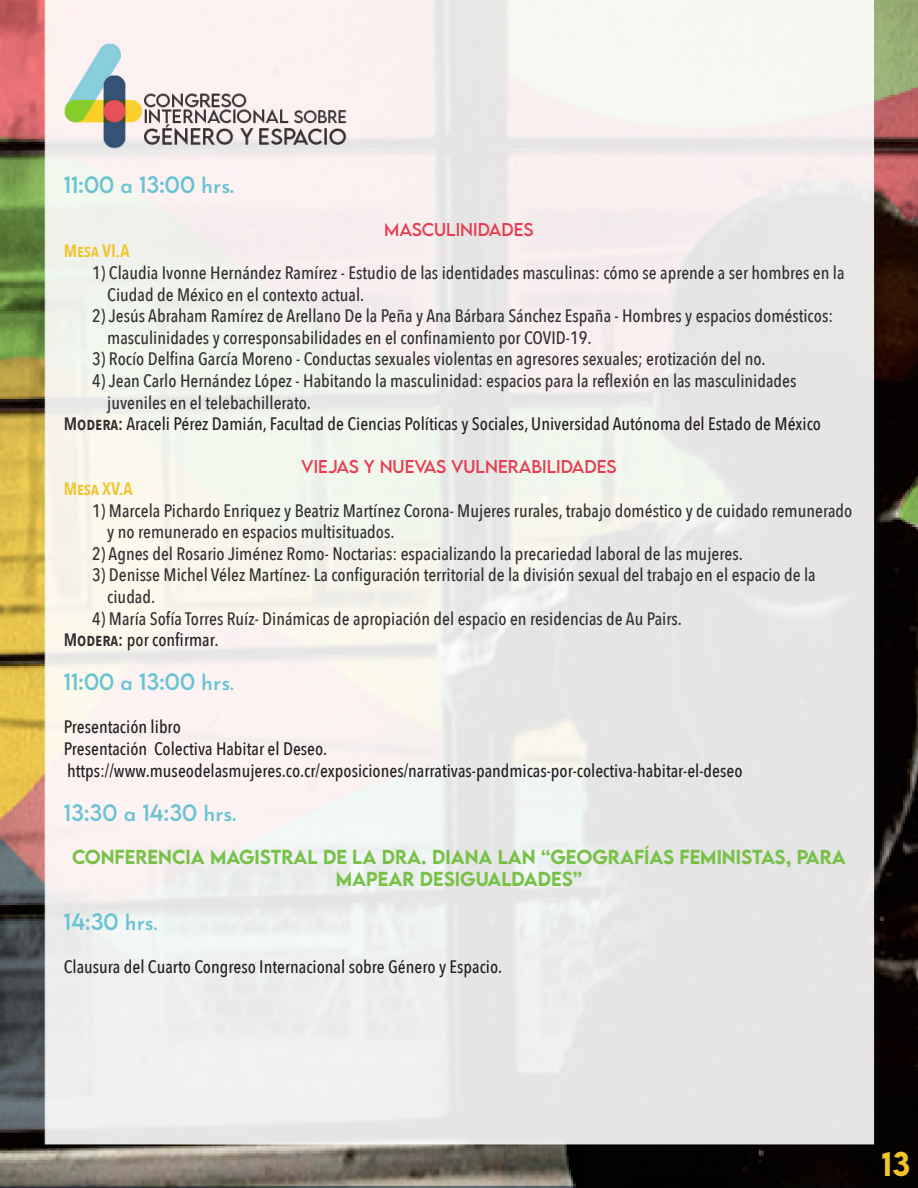
<style>
.page{position:relative;width:918px;height:1188px;background:#fff}
.page>*{position:absolute;margin:0;border:0;box-sizing:border-box;transform-origin:0 0}
.t1{font:500 30px "LEMONMILK";color:#f2c42a}
.t2{font:21px "LEMONMILK";color:#68c3d4}
.Mesas{font:500 18px/21.6px "Avenir Next Condensed";color:#312f30}
.t3{font:500 18px "Avenir Next Condensed";color:#231f20}
.t4{font:500 18px/21.6px "LEMONMILK";color:#78c148;text-align:center}
.t5{font:600 18px "Avenir Next Condensed";color:#f2c42a}
.t6{font:16.5px "LEMONMILK";color:#e63d50}
.s1{font-family:"Josefin Sans";font-weight:600}
.s2{font-family:"Josefin Sans";font-weight:700}
.s3{font-weight:600;color:#312f30}
</style>
<div class="page">
<img style="left:0;top:0;width:918px;height:1188px">
<p class="t2" style="left:64px;top:171px;width:172px">11:00 <span class="s1">a</span> 13:00 <span class="s1">hrs</span><span class="s2">.</span></p>
<p class="t6" style="left:384px;top:219px;width:151px">MASCULINIDADES</p>
<p class="t5" style="left:64px;top:236px;width:67px">Mesa VI.A</p>
<p class="Mesas" style="left:107px;top:262px;width:739px;text-indent:-15px">1) Claudia Ivonne Hernández Ramírez - Estudio de las identidades masculinas: cómo se aprende a ser hombres en la<br>Ciudad de México en el contexto actual.</p>
<p class="Mesas" style="left:107px;top:305px;width:727px;text-indent:-15px">2) Jesús Abraham Ramírez de Arellano De la Peña y Ana Bárbara Sánchez España - Hombres y espacios domésticos: masculinidades y corresponsabilidades en el confinamiento por COVID-19.</p>
<p class="Mesas" style="left:92px;top:348px;width:675px">3) Rocío Delfina García Moreno - Conductas sexuales violentas en agresores sexuales; erotización del no.</p>
<p class="Mesas" style="left:107px;top:370px;width:691px;text-indent:-15px">4) Jean Carlo Hernández López - Habitando la masculinidad: espacios para la reflexión en las masculinidades juveniles en el telebachillerato.</p>
<p class="t3" style="left:64px;top:413px;width:759px"><span class="s3">Modera:</span> Araceli Pérez Damián, Facultad de Ciencias Políticas y Sociales, Universidad Autónoma del Estado de México</p>
<p class="t6" style="left:301px;top:456px;width:317px">VIEJAS Y NUEVAS VULNERABILIDADES</p>
<p class="t5" style="left:64px;top:473px;width:70px">Mesa XV.A</p>
<p class="Mesas" style="left:107px;top:499px;width:747px;text-indent:-15px">1) Marcela Pichardo Enriquez y Beatriz Martínez Corona- Mujeres rurales, trabajo doméstico y de cuidado remunerado y no remunerado en espacios multisituados.</p>
<p class="Mesas" style="left:92px;top:543px;width:652px">2) Agnes del Rosario Jiménez Romo- Noctarias: espacializando la precariedad laboral de las mujeres.</p>
<p class="Mesas" style="left:107px;top:564px;width:710px;text-indent:-15px">3) Denisse Michel Vélez Martínez- La configuración territorial de la división sexual del trabajo en el espacio de la ciudad.</p>
<p class="Mesas" style="left:92px;top:607px;width:591px">4) María Sofía Torres Ruíz- Dinámicas de apropiación del espacio en residencias de Au Pairs.</p>
<p class="t3" style="left:64px;top:629px;width:156px"><span class="s3">Modera:</span> por confirmar.</p>
<p class="t2" style="left:64px;top:668px;width:172px">11:00 <span class="s1">a</span> 13:00 <span class="s1">hrs.</span></p>
<p class="t3" style="left:64px;top:716px;width:119px">Presentación libro</p>
<p class="t3" style="left:64px;top:738px;width:265px">Presentación Colectiva Habitar el Deseo.</p>
<p class="t3" style="left:67px;top:759px;width:677px">https://www.museodelasmujeres.co.cr/exposiciones/narrativas-pandmicas-por-colectiva-habitar-el-deseo</p>
<p class="t2" style="left:64px;top:799px;width:174px">13:30 <span class="s1">a</span> 14:30 <span class="s1">hrs</span><span class="s2">.</span></p>
<p class="t4" style="left:72px;top:846px;width:775px">CONFERENCIA MAGISTRAL DE LA DRA. DIANA LAN “GEOGRAFÍAS FEMINISTAS, PARA<br>MAPEAR DESIGUALDADES”</p>
<p class="t2" style="left:64px;top:908px;width:95px">14:30 <span class="s1">hrs.</span></p>
<p class="t3" style="left:64px;top:956px;width:440px">Clausura del Cuarto Congreso Internacional sobre Género y Espacio.</p>
<h1 class="t1" style="left:882px;top:1145px;width:30px">13</h1>
</div>
